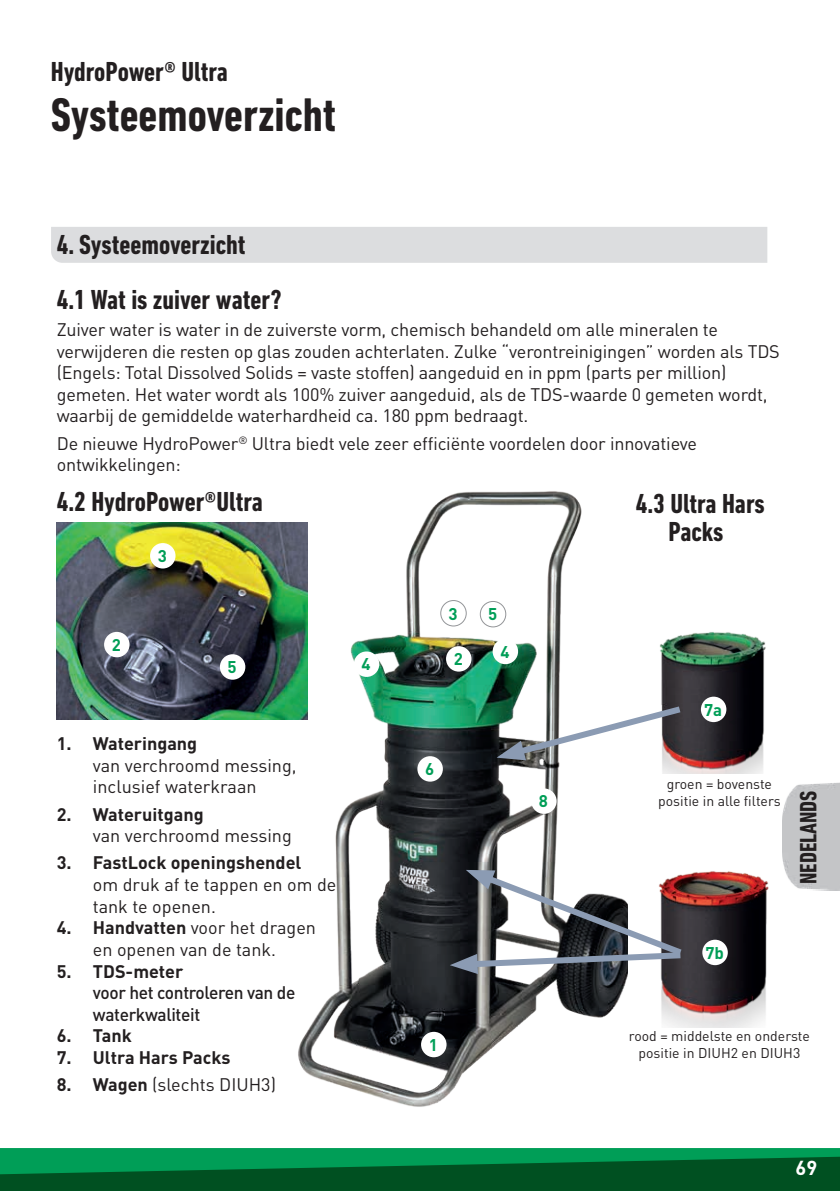
<style>
.page{position:relative;width:840px;height:1191px;background:#fff}
.page>*{position:absolute;margin:0;border:0;box-sizing:border-box;transform-origin:0 0}
.t1{font:700 condensed 48px "DIN Next LT Pro";color:#231f20}
.t2{font:700 condensed 28px/55.2px "DIN Next LT Pro";color:#231f20}
.t3{font:700 condensed 24px "DIN Next LT Pro";color:#231f20}
.t4{font:700 20px "DIN Pro";color:#fff}
.t5{font:18px/21.6px "DIN Pro";letter-spacing:-.01em;color:#231f20}
.t6{font:700 18px "DIN Pro";color:#231f20}
.t7{font:500 18px/21.6px "DIN Pro";letter-spacing:-.02em;color:#231f20;scale:.96 1}
.t8{font:700 16.8px "DIN Pro";color:#009e57}
.t9{font:14px/16.8px "DIN Pro";color:#231f20;text-align:center}
.s1{font-weight:700}
</style>
<div class="page">
<svg style="left:0;top:1148px;width:839px;height:43px;background:#006f37"></svg>
<img style="left:57px;top:522px;width:221px;height:197px">
<div style="left:150px;top:543px;width:25px;height:25px;background:#fff;border-radius:50%"></div>
<div style="left:104px;top:632px;width:25px;height:25px;background:#fff;border-radius:50%"></div>
<div style="left:220px;top:654px;width:25px;height:25px;background:#fff;border-radius:50%"></div>
<img style="left:278px;top:491px;width:349px;height:616px">
<div style="left:421px;top:1031px;width:25px;height:26px;background:#fff;border-radius:50%"></div>
<div style="left:446px;top:646px;width:25px;height:25px;background:#fff;border-radius:50%"></div>
<div style="left:440px;top:600px;width:26px;height:26px;background:#fff;border-radius:50%"></div>
<div style="left:440px;top:600px;width:26px;height:26px;border:1px solid #939598;border-radius:50%"></div>
<div style="left:353px;top:651px;width:26px;height:26px;background:#fff;border-radius:50%"></div>
<div style="left:492px;top:638px;width:26px;height:26px;background:#fff;border-radius:50%"></div>
<div style="left:480px;top:601px;width:25px;height:26px;background:#fff;border-radius:50%"></div>
<div style="left:479px;top:601px;width:27px;height:26px;border:1px solid #939598;border-radius:50%"></div>
<div style="left:417px;top:756px;width:25px;height:25px;background:#fff;border-radius:50%"></div>
<div style="left:531px;top:788px;width:25px;height:26px;background:#fff;border-radius:50%"></div>
<img style="left:782px;top:783px;width:57px;height:107px">
<img style="left:660px;top:632px;width:106px;height:141px">
<img style="left:661px;top:871px;width:108px;height:156px">
<div style="left:700px;top:696px;width:26px;height:26px;background:#fff;border-radius:50%"></div>
<div style="left:702px;top:939px;width:25px;height:26px;background:#fff;border-radius:50%"></div>
<svg style="left:496px;top:702px;width:190px;height:58px"></svg>
<svg style="left:449px;top:868px;width:238px;height:106px"></svg>
<div style="left:51px;top:227px;width:715px;height:36px;background:#dcdddf"></div>
<h2 class="t2" style="left:51px;top:43px;width:178px">HydroPower® Ultra</h2>
<h1 class="t1" style="left:51px;top:87px;width:286px">Systeemoverzicht</h1>
<h2 class="t2" style="left:57px;top:216px;width:227px">4. Systeemoverzicht<br>4.1 Wat is zuiver water?</h2>
<p class="t5" style="left:57px;top:318px;width:724px">Zuiver water is water in de zuiverste vorm, chemisch behandeld om alle mineralen te verwijderen die resten op glas zouden achterlaten. Zulke “verontreinigingen” worden als TDS (Engels: Total Dissolved Solids = vaste stoffen) aangeduid en in ppm (parts per million) gemeten. Het water wordt als 100% zuiver aangeduid, als de TDS-waarde 0 gemeten wordt, waarbij de gemiddelde waterhardheid ca. 180 ppm bedraagt.</p>
<p class="t5" style="left:57px;top:432px;width:641px">De nieuwe HydroPower<sup>®</sup> Ultra biedt vele zeer efficiënte voordelen door innovatieve ontwikkelingen:</p>
<h2 class="t2" style="left:57px;top:473px;width:207px">4.2 HydroPower®Ultra</h2>
<h2 class="t2" style="left:635px;top:489px;width:130px;line-height:28px;text-align:center">4.3 Ultra Hars<br>Packs</h2>
<p class="t8" style="left:158px;top:544px;width:11px">3</p>
<p class="t8" style="left:112px;top:633px;width:11px">2</p>
<p class="t8" style="left:227px;top:655px;width:11px">5</p>
<p class="t6" style="left:57px;top:731px;width:142px">1. Wateringang</p>
<p class="t5" style="left:93px;top:753px;width:205px">van verchroomd messing, inclusief waterkraan</p>
<p class="t6" style="left:57px;top:802px;width:148px">2. Wateruitgang</p>
<p class="t5" style="left:93px;top:824px;width:200px">van verchroomd messing</p>
<p class="t6" style="left:57px;top:850px;width:246px">3. FastLock openingshendel</p>
<p class="t5" style="left:93px;top:873px;width:245px">om druk af te tappen en om de tank te openen.</p>
<p class="t5" style="left:57px;top:916px;width:261px;text-align:center"><span class="s1">4. Handvatten</span> voor het dragen en openen van de tank.</p>
<p class="t6" style="left:57px;top:958px;width:128px">5. TDS-meter</p>
<p class="t7" style="left:93px;top:981px;width:212px">voor het controleren van de waterkwaliteit</p>
<p class="t6" style="left:57px;top:1023px;width:77px">6. Tank</p>
<p class="t6" style="left:57px;top:1045px;width:175px">7. Ultra Hars Packs</p>
<p class="t5" style="left:57px;top:1073px;width:221px"><span class="s1">8. Wagen</span> (slechts DIUH3)</p>
<p class="t8" style="left:361px;top:653px;width:11px">4</p>
<p class="t8" style="left:448px;top:602px;width:11px">3</p>
<p class="t8" style="left:453px;top:647px;width:11px">2</p>
<p class="t8" style="left:487px;top:603px;width:11px">5</p>
<p class="t8" style="left:500px;top:640px;width:11px">4</p>
<p class="t8" style="left:425px;top:757px;width:11px">6</p>
<p class="t8" style="left:428px;top:1033px;width:11px">1</p>
<p class="t8" style="left:703px;top:698px;width:20px">7a</p>
<p class="t9" style="left:657px;top:775px;width:124px">groen = bovenste positie in alle filters</p>
<p class="t8" style="left:538px;top:790px;width:11px">8</p>
<h3 class="t3" style="left:794px;top:884px;width:95px;rotate:-90deg">NEDELANDS</h3>
<p class="t8" style="left:705px;top:941px;width:20px">7b</p>
<p class="t9" style="left:628px;top:1027px;width:182px">rood = middelste en onderste positie in DIUH2 en DIUH3</p>
<p class="t4" style="left:795px;top:1154px;width:23px">69</p>
</div>
